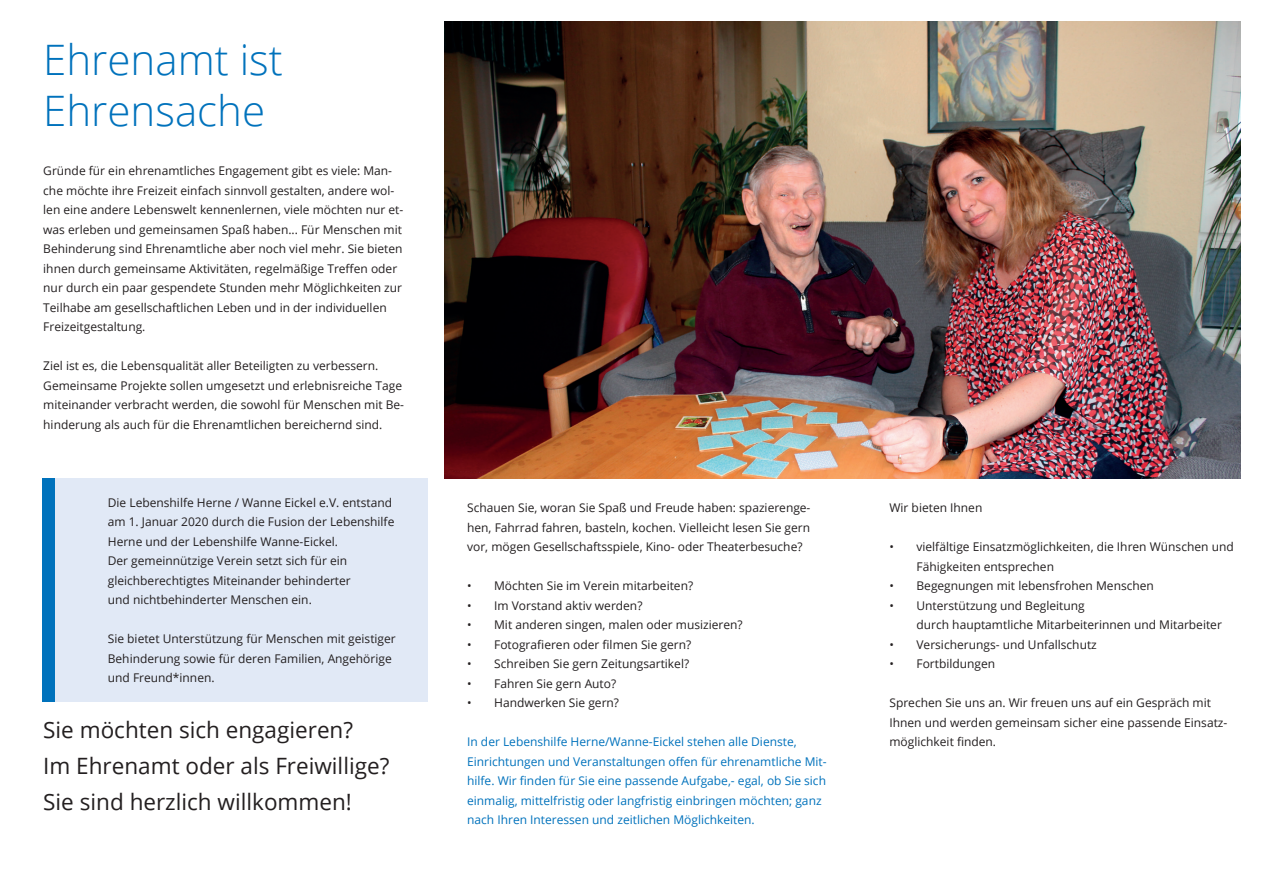
<style>
.page{position:relative;width:1263px;height:893px;background:#fff}
.page>*{position:absolute;margin:0;border:0;box-sizing:border-box;transform-origin:0 0}
.t1{font:300 42px/50.2px "Open Sans";color:#0072bc}
.t2{font:22.5px/36px "Open Sans";color:#231f20}
.t3{font:12px/19.5px "Open Sans";color:#231f20}
.t4{font:12px/19.5px "Open Sans";color:#0072bc}
</style>
<div class="page">
<img style="left:444px;top:21px;width:796px;height:457px">
<div style="left:44px;top:478px;width:383px;height:224px;background:#e1e9f6"></div>
<div style="left:43px;top:478px;width:12px;height:224px;background:#0072bc"></div>
<h1 class="t1" style="left:43px;top:34px;width:241px">Ehrenamt ist<br>Ehrensache</h1>
<p class="t3" style="left:43px;top:161px;width:361px">Gründe für ein ehrenamtliches Engagement gibt es viele: Man&shy;che möchte ihre Freizeit einfach sinnvoll gestalten, andere wol&shy;len eine andere Lebenswelt kennenlernen, viele möchten nur et&shy;was erleben und gemeinsamen Spaß haben... Für Menschen mit Behinderung sind Ehrenamtliche aber noch viel mehr. Sie bieten ihnen durch gemeinsame Aktivitäten, regelmäßige Treffen oder nur durch ein paar gespendete Stunden mehr Möglichkeiten zur Teilhabe am gesellschaftlichen Leben und in der individuellen Freizeitgestaltung.</p>
<p class="t3" style="left:43px;top:356px;width:362px">Ziel ist es, die Lebensqualität aller Beteiligten zu verbessern.<br>Gemeinsame Projekte sollen umgesetzt und erlebnisreiche Tage miteinander verbracht werden, die sowohl für Menschen mit Be&shy;hinderung als auch für die Ehrenamtlichen bereichernd sind.</p>
<p class="t3" style="left:108px;top:492px;width:288px">Die Lebenshilfe Herne / Wanne Eickel e.V. entstand am 1. Januar 2020 durch die Fusion der Lebenshilfe Herne und der Lebenshilfe Wanne-Eickel.<br>Der gemeinnützige Verein setzt sich für ein gleichberechtigtes Miteinander behinderter<br>und nichtbehinderter Menschen ein.</p>
<p class="t3" style="left:108px;top:629px;width:290px">Sie bietet Unterstützung für Menschen mit geistiger<br>Behinderung sowie für deren Familien, Angehörige und Freund*innen.</p>
<h2 class="t2" style="left:43px;top:711px;width:348px">Sie möchten sich engagieren?<br>Im Ehrenamt oder als Freiwillige?<br>Sie sind herzlich willkommen!</h2>
<p class="t3" style="left:467px;top:498px;width:345px;text-align:justify">Schauen Sie, woran Sie Spaß und Freude haben: spazierenge&shy;hen, Fahrrad fahren, basteln, kochen. Vielleicht lesen Sie gern vor, mögen Gesellschaftsspiele, Kino- oder Theaterbesuche?</p>
<p class="t3" style="left:467px;top:576px;width:228px">• Möchten Sie im Verein mitarbeiten?</p>
<p class="t3" style="left:467px;top:595px;width:177px">• Im Vorstand aktiv werden?</p>
<p class="t3" style="left:467px;top:615px;width:277px">• Mit anderen singen, malen oder musizieren?</p>
<p class="t3" style="left:467px;top:634px;width:226px">• Fotografieren oder filmen Sie gern?</p>
<p class="t3" style="left:467px;top:654px;width:224px">• Schreiben Sie gern Zeitungsartikel?</p>
<p class="t3" style="left:467px;top:673px;width:151px">• Fahren Sie gern Auto?</p>
<p class="t3" style="left:467px;top:693px;width:153px">• Handwerken Sie gern?</p>
<p class="t4" style="left:467px;top:732px;width:361px">In der Lebenshilfe Herne/Wanne-Eickel stehen alle Dienste, Einrichtungen und Veranstaltungen offen für ehrenamtliche Mit&shy;hilfe. Wir finden für Sie eine passende Aufgabe,- egal, ob Sie sich einmalig, mittelfristig oder langfristig einbringen möchten; ganz nach Ihren Interessen und zeitlichen Möglichkeiten.</p>
<p class="t3" style="left:889px;top:498px;width:94px">Wir bieten Ihnen</p>
<p class="t3" style="left:916px;top:537px;width:319px;text-indent:-27px">• vielfältige Einsatzmöglichkeiten, die Ihren Wünschen und<br>Fähigkeiten entsprechen</p>
<p class="t3" style="left:889px;top:576px;width:266px">• Begegnungen mit lebensfrohen Menschen</p>
<p class="t3" style="left:916px;top:595px;width:307px;text-indent:-27px">• Unterstützung und Begleitung<br>durch hauptamtliche Mitarbeiterinnen und Mitarbeiter</p>
<p class="t3" style="left:889px;top:634px;width:209px">• Versicherungs- und Unfallschutz</p>
<p class="t3" style="left:889px;top:654px;width:107px">• Fortbildungen</p>
<p class="t3" style="left:889px;top:693px;width:339px">Sprechen Sie uns an. Wir freuen uns auf ein Gespräch mit<br>Ihnen und werden gemeinsam sicher eine passende Einsatz&shy;möglichkeit finden.</p>
</div>
